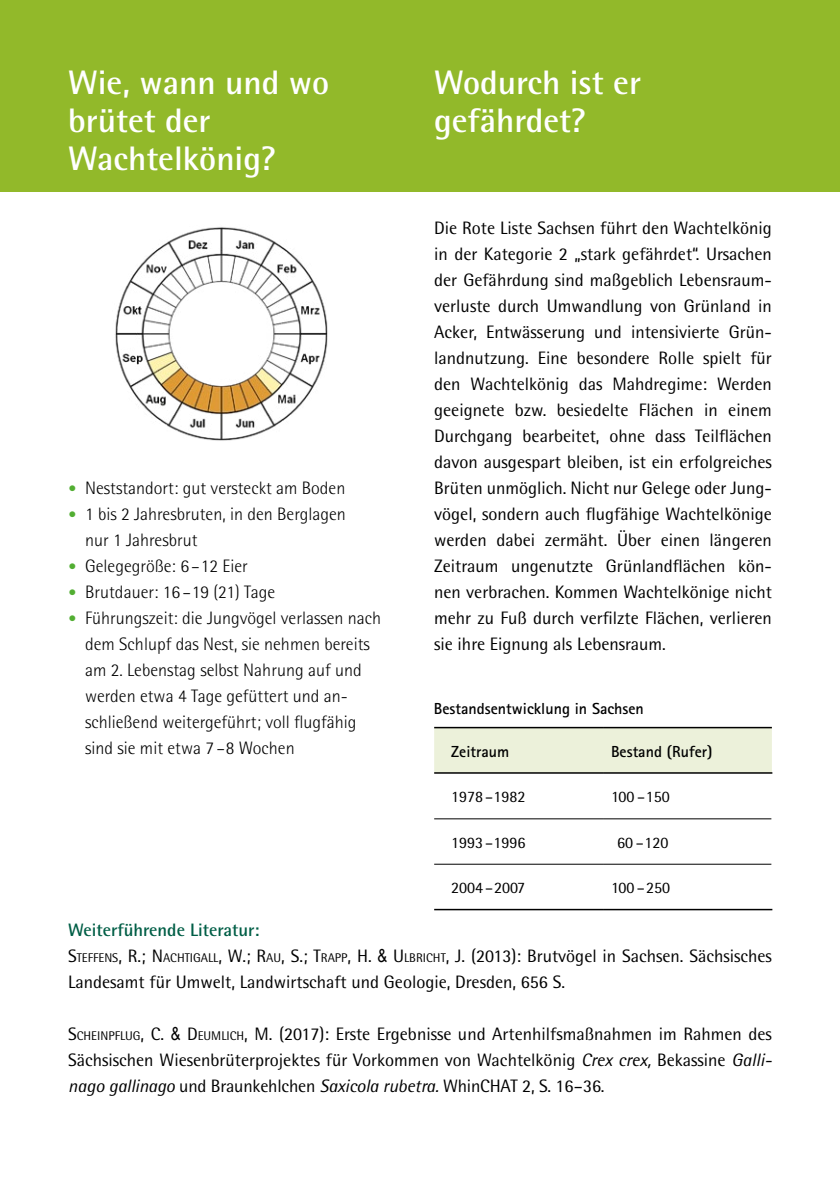
<style>
.page{position:relative;width:840px;height:1191px;background:#fff}
.page>*{position:absolute;margin:0;border:0;box-sizing:border-box;transform-origin:0 0}
.t1{font:700 34px/38px "Rotis Semi Sans";color:#fff}
.t2{font:18px/26px "Rotis Semi Sans";color:#000;text-align:justify}
.t3{font:300 18px/26px "Rotis Semi Sans";color:#000}
.t4{font:700 18px "Rotis Semi Sans";color:#005e46}
.t5{font:700 16px "Rotis Sans Serif";color:#000}
.t6{font:16px "Rotis Semi Sans";color:#000}
.s1{font-family:"Rotis Sans Serif";font-weight:700;font-size:16px;color:#52ae32}
.s2{font-style:inherit}
.s3{font-size:12.6px}
.s4{font-family:"Arial Narrow"}
.s5{font-style:italic}
</style>
<div class="page">
<div style="left:0;top:0;width:839px;height:191px;background:#92b92a"></div>
<div style="left:434px;top:728px;width:337px;height:44px;background:#ecf1da"></div>
<hr style="left:434px;top:818px;width:168px;height:1px;background:#000">
<hr style="left:602px;top:818px;width:169px;height:1px;background:#000">
<hr style="left:434px;top:864px;width:168px;height:1px;background:#000">
<hr style="left:602px;top:864px;width:169px;height:1px;background:#000">
<hr style="left:434px;top:727px;width:168px;height:1px;background:#000">
<hr style="left:602px;top:727px;width:169px;height:1px;background:#000">
<hr style="left:434px;top:909px;width:168px;height:1px;background:#000">
<hr style="left:602px;top:909px;width:170px;height:1px;background:#000">
<hr style="left:434px;top:772px;width:168px;height:1px;background:#000">
<hr style="left:602px;top:772px;width:170px;height:1px;background:#000">
<img style="left:115px;top:227px;width:213px;height:214px">
<h2 class="t1" style="left:68px;top:63px;width:262px">Wie, wann und wo brütet der<br>Wachtelkönig?</h2>
<h2 class="t1" style="left:434px;top:63px;width:208px">Wodurch ist er gefährdet?</h2>
<p class="t3" style="left:68px;top:475px;width:279px"><span class="s1">•</span> Neststandort: gut versteckt am Boden</p>
<p class="t3" style="left:85px;top:501px;width:262px;text-indent:-17px"><span class="s1">•</span> 1 bis 2 Jahresbruten, in den Berglagen nur 1 Jahresbrut</p>
<p class="t3" style="left:68px;top:553px;width:181px"><span class="s1">•</span> Gelegegröße: 6 –12 Eier</p>
<p class="t3" style="left:68px;top:579px;width:208px"><span class="s1">•</span> Brutdauer: 16 –19 (21) Tage</p>
<p class="t3" style="left:85px;top:605px;width:297px;text-indent:-17px"><span class="s1">•</span> Führungszeit: die Jungvögel verlassen nach dem Schlupf das Nest, sie nehmen bereits am 2. Lebenstag selbst Nahrung auf und werden etwa 4 Tage gefüttert und an&shy;schließend weitergeführt; voll flugfähig sind sie mit etwa 7 –8 Wochen</p>
<p class="t2" style="left:434px;top:215px;width:339px">Die Rote Liste Sachsen führt den Wachtelkönig in der Kategorie 2 „stark gefährdet“. Ursachen der Gefährdung sind maßgeblich Lebensraum&shy;verluste durch Umwandlung von Grünland in Acker, Entwässerung und intensivierte Grün&shy;landnutzung. Eine besondere Rolle spielt für den Wachtelkönig das Mahdregime: Werden geeignete bzw. besiedelte Flächen in einem Durchgang bearbeitet, ohne dass Teilflächen davon ausgespart bleiben, ist ein erfolgreiches Brüten unmöglich. Nicht nur Gelege oder Jung&shy;vögel, sondern auch flugfähige Wachtelkönige werden dabei zermäht. Über einen längeren Zeitraum ungenutzte Grünlandflächen kön&shy;nen verbrachen. Kommen Wachtelkönige nicht mehr zu Fuß durch verfilzte Flächen, verlieren sie ihre Eignung als Lebensraum.</p>
<h3 class="t5" style="left:433px;top:698px;width:211px">Bestandsentwicklung in Sachsen</h3>
<p class="t5" style="left:451px;top:741px;width:60px">Zeitraum</p>
<p class="t5" style="left:610px;top:741px;width:103px">Bestand (Rufer)</p>
<p class="t6" style="left:451px;top:787px;width:76px">1978–1982</p>
<p class="t6" style="left:610px;top:787px;width:60px">100 –150</p>
<p class="t6" style="left:451px;top:832px;width:76px">1993–1996</p>
<p class="t6" style="left:617px;top:832px;width:53px">60 –120</p>
<p class="t6" style="left:451px;top:878px;width:75px">2004–2007</p>
<p class="t6" style="left:610px;top:878px;width:61px">100 –250</p>
<h3 class="t4" style="left:68px;top:919px;width:193px">Weiterführende Literatur:</h3>
<p class="t2" style="left:68px;top:943px;width:705px"><span class="s2">S</span><span class="s3">TEFFENS</span><span class="s2">, R.; N</span><span class="s3">ACHTIGALL</span><span class="s2">, W.; R</span><span class="s3">AU</span><span class="s2">, S.; T</span><span class="s3">RAPP</span><span class="s2">, H .</span> <span class="s4">&amp;</span> <span class="s2">U</span> <span class="s3">LBRICHT</span><span class="s2">, J.</span> (2013): Brutvögel in Sachsen. Sächsisches<br>Landesamt für Umwelt, Landwirtschaft und Geologie, Dresden, 656 S.</p>
<p class="t2" style="left:68px;top:1021px;width:705px"><span class="s2">S</span><span class="s3">CHEINPFLUG</span><span class="s2">, C.</span> <span class="s4">&amp;</span> <span class="s2">D</span><span class="s3">EUMLICH</span><span class="s2">, M.</span> (2017): Erste Ergebnisse und Artenhilfsmaßnahmen im Rahmen des Sächsischen Wiesenbrüterprojektes für Vorkommen von Wachtelkönig <span class="s5">Crex crex,</span> Bekassine <span class="s5">Galli&shy;nago gallinago</span> und Braunkehlchen <span class="s5">Saxicola rubetra.</span> WhinCHAT 2, S. 16–36.</p>
</div>
